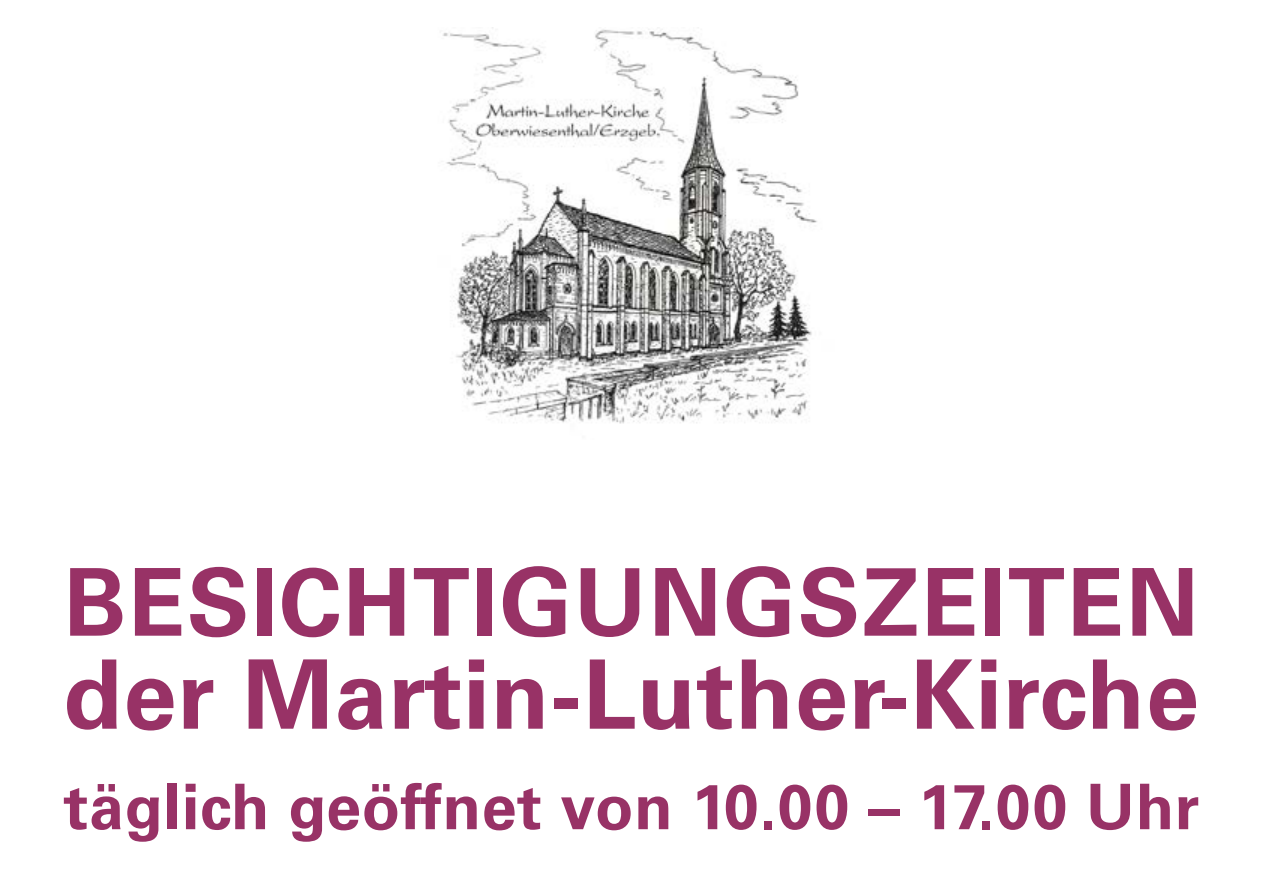
<style>
.page{position:relative;width:1263px;height:893px;background:#fff}
.page>*{position:absolute;margin:0;border:0;box-sizing:border-box;transform-origin:0 0}
.t1{font:700 95.85px "Univers 65";letter-spacing:.01em;color:#983266}
.t2{font:700 93.6px "Univers 65";letter-spacing:.02em;color:#983266}
.t3{font:700 63px "Univers 65";letter-spacing:.01em;color:#983266}
</style>
<div class="page">
<img style="left:443px;top:29px;width:374px;height:395px">
<h2 class="t2" style="left:64px;top:548px;width:1136px">BESICHTIGUNGSZEITEN</h2>
<h1 class="t1" style="left:64px;top:639px;width:1137px">der Martin-Luther-Kirche</h1>
<p class="t3" style="left:64px;top:770px;width:1137px">täglich geöffnet von 10.00 – 17.00 Uhr</p>
</div>
